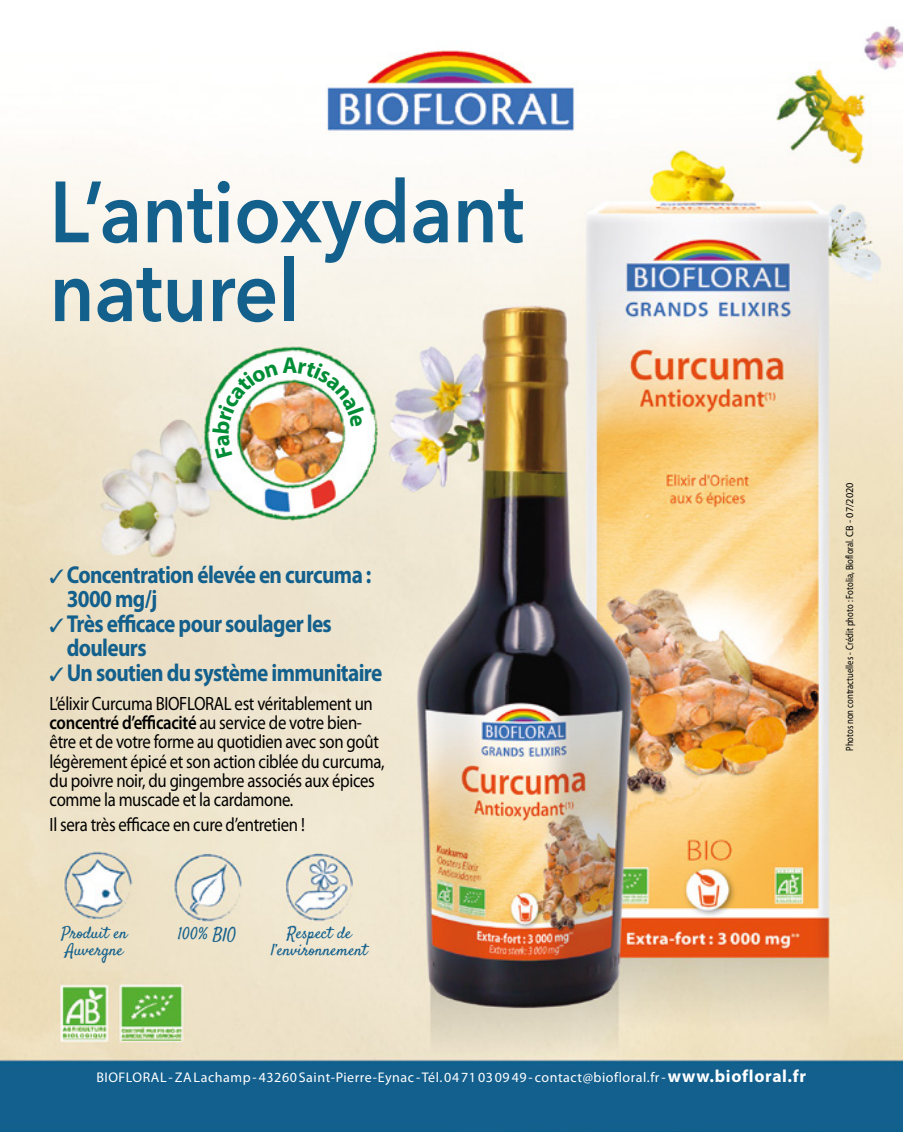
<style>
.page{position:relative;width:903px;height:1132px;background:#fff}
.page>*{position:absolute;margin:0;border:0;box-sizing:border-box;transform-origin:0 0}
.t1{font:600 85.75px/78.8px "Avenir Next";color:#13608d;scale:.9 1}
.t2{font:700 24.5px/24.5px "Myriad Pro";letter-spacing:-.03em;color:#13608d;scale:.87 1}
.t3{font:700 22.93px "Myriad Pro";color:#008d36}
.t4{font:19.25px/19.2px "Myriad Pro";letter-spacing:-.02em;color:#000;scale:.87 1}
.t5{font:16.45px/17.5px "Satisfy";color:#13608d}
.t6{font:14px "Myriad Pro";letter-spacing:.04em;color:#fff}
.t7{font:10.5px "Myriad Pro";color:#000;scale:.82 1}
.s1{font-weight:600}
.s2{font-size:19.25px}
.s3{font-weight:700;font-size:17.5px}
</style>
<div class="page">
<img style="left:0;top:26px;width:903px;height:1105px">
<svg style="left:50px;top:568px;width:13px;height:14px"></svg>
<svg style="left:50px;top:617px;width:13px;height:14px"></svg>
<svg style="left:50px;top:666px;width:13px;height:14px"></svg>
<img style="left:213px;top:363px;width:65px;height:95px">
<img style="left:298px;top:361px;width:66px;height:66px">
<h1 class="t1" style="left:50px;top:171px;width:529px">L’antioxydant naturel</h1>
<p class="t3" style="left:283px;top:350px;width:17px">A</p>
<p class="t2" style="left:67px;top:561px;width:364px">Concentration élevée en curcuma :<br>3000 mg/j<br>Très efficace pour soulager les douleurs<br>Un soutien du système immunitaire</p>
<p class="t4" style="left:50px;top:693px;width:386px">L’élixir Curcuma BIOFLORAL est véritablement un <span class="s1">concentré d’efficacité</span> au service de votre bien&shy;être et de votre forme au quotidien avec son goût légèrement épicé et son action ciblée du curcuma, du poivre noir, du gingembre associés aux épices comme la muscade et la cardamone.</p>
<p class="t4" style="left:50px;top:814px;width:295px">Il sera très efficace en cure d’entretien !</p>
<p class="t5" style="left:61px;top:925px;width:68px">Produit en<br>Auvergne</p>
<p class="t5" style="left:178px;top:926px;width:60px">100% B<span class="s2">l</span>O</p>
<p class="t5" style="left:271px;top:925px;width:98px;text-align:center">Respect de l’environnement</p>
<p class="t7" style="left:843px;top:750px;width:329px;rotate:-90deg">Photos non contractuelles - Crédit photo : Fotolia, Biofloral. CB - 07/2020</p>
<p class="t6" style="left:96px;top:1068px;width:711px">BIOFLORAL - ZA Lachamp - 43260 Saint-Pierre-Eynac - Tél. 04 71 03 09 49 - contact@biofloral.fr - <span class="s3">www.biofloral.fr</span></p>
</div>
